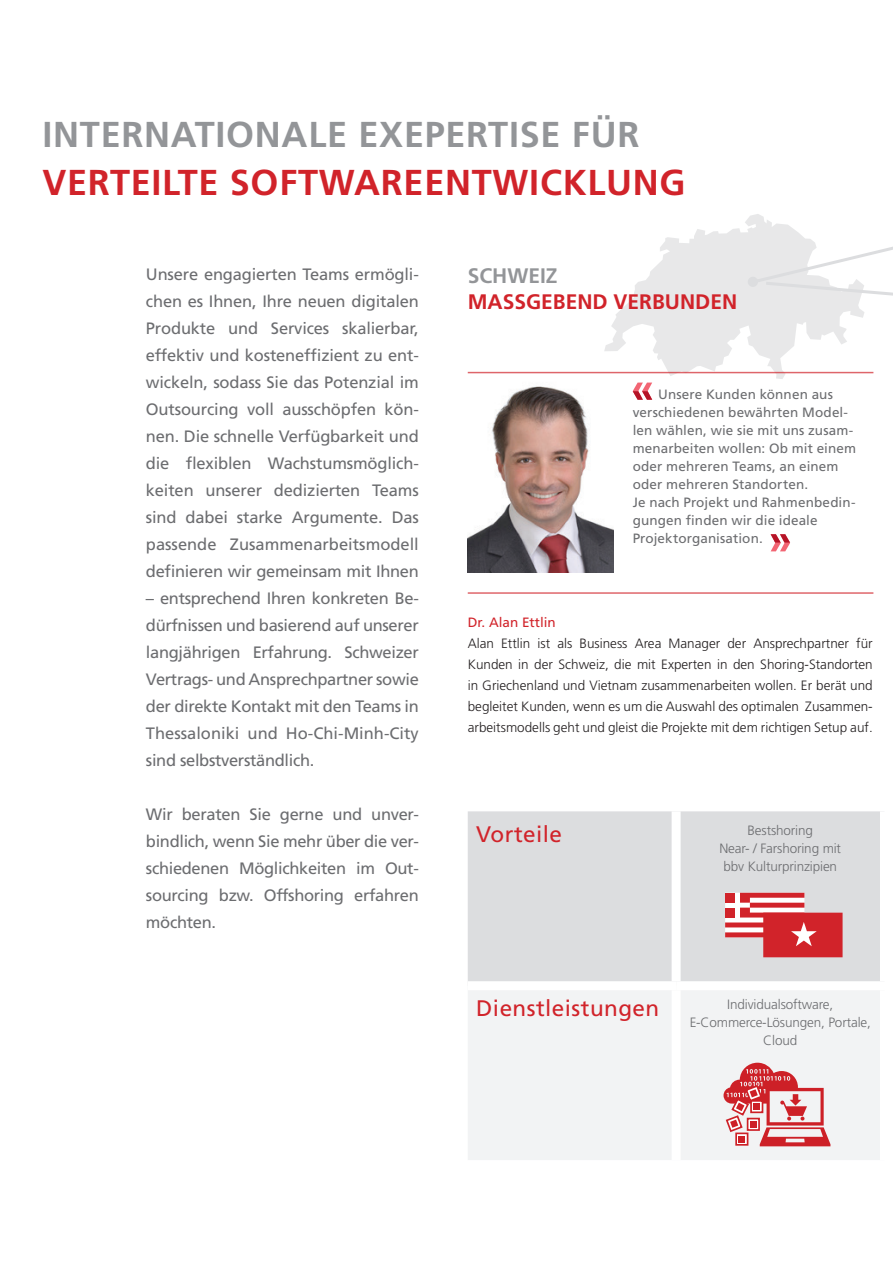
<style>
.page{position:relative;width:893px;height:1263px;background:#fff}
.page>*{position:absolute;margin:0;border:0;box-sizing:border-box;transform-origin:0 0}
.t1{font:700 36px "Frutiger";letter-spacing:.02em;color:#d1232a}
.t2{font:700 36px "Frutiger";letter-spacing:.02em;color:#939598}
.t3{font:22.5px "Frutiger";letter-spacing:.02em;color:#d1232a}
.t4{font:700 21px "Frutiger";color:#d1232a}
.t5{font:700 21px "Frutiger";color:#939598}
.t6{font:16.5px/27px "Frutiger";letter-spacing:-.02em;color:#6c6d70;text-align:justify}
.t7{font:300 13.5px/21px "Frutiger";color:#231f20;text-align:justify}
.t8{font:13.5px/18px "Frutiger";letter-spacing:.01em;color:#6c6d70}
.t9{font:300 13.5px/18px "Frutiger";letter-spacing:-.01em;color:#6c6d70;text-align:center}
.t10{font:13.5px "Frutiger";color:#d1232a}
</style>
<div class="page">
<img style="left:468px;top:386px;width:145px;height:186px">
<hr style="left:468px;top:372px;width:405px;height:1px;background:#d1232a">
<hr style="left:468px;top:592px;width:405px;height:2px;background:#d1232a">
<svg style="left:604px;top:214px;width:289px;height:187px"></svg>
<svg style="left:771px;top:534px;width:19px;height:17px"></svg>
<div style="left:468px;top:811px;width:412px;height:170px;background:#dcdddf"></div>
<div style="left:468px;top:991px;width:412px;height:169px;background:#f2f3f4"></div>
<div style="left:672px;top:811px;width:9px;height:170px;background:#fff"></div>
<div style="left:672px;top:990px;width:9px;height:170px;background:#fff"></div>
<svg style="left:723px;top:1063px;width:107px;height:83px"></svg>
<svg style="left:725px;top:893px;width:118px;height:64px;background:#db6f74"></svg>
<h1 class="t2" style="left:43px;top:114px;width:598px">INTERNATIONALE EXEPERTISE FÜR</h1>
<h1 class="t1" style="left:43px;top:162px;width:645px">VERTEILTE SOFTWAREENTWICKLUNG</h1>
<p class="t6" style="left:146px;top:260px;width:274px">Unsere engagierten Teams ermögli&shy;chen es Ihnen, Ihre neuen digitalen Produkte und Services skalierbar, effektiv und kosteneffizient zu ent&shy;wickeln, sodass Sie das Potenzial im Outsourcing voll ausschöpfen kön&shy;nen. Die schnelle Verfügbarkeit und die flexiblen Wachstumsmöglich&shy;keiten unserer dedizierten Teams sind dabei starke Argumente. Das passende Zusammenarbeitsmodell definieren wir gemeinsam mit Ihnen</p>
<p class="t6" style="left:146px;top:584px;width:274px">– entsprechend Ihren konkreten Be&shy;dürfnissen und basierend auf unserer langjährigen Erfahrung. Schweizer Vertrags- und Ansprechpartner sowie der direkte Kontakt mit den Teams in Thessaloniki und Ho-Chi-Minh-City sind selbstverständlich.</p>
<p class="t6" style="left:146px;top:800px;width:274px">Wir beraten Sie gerne und unver&shy;bindlich, wenn Sie mehr über die ver&shy;schiedenen Möglichkeiten im Out&shy;sourcing bzw. Offshoring erfahren möchten.</p>
<p class="t5" style="left:468px;top:264px;width:90px">SCHWEIZ</p>
<p class="t4" style="left:468px;top:289px;width:271px">MASSGEBEND VERBUNDEN</p>
<p class="t8" style="left:633px;top:385px;width:225px;text-indent:26px">Unsere Kunden können aus verschiedenen bewährten Model&shy;len wählen, wie sie mit uns zusam&shy;menarbeiten wollen: Ob mit einem oder mehreren Teams, an einem oder mehreren Standorten.<br>Je nach Projekt und Rahmenbedin&shy;gungen finden wir die ideale<br>Projektorganisation.</p>
<p class="t10" style="left:468px;top:614px;width:90px">Dr. Alan Ettlin</p>
<p class="t7" style="left:468px;top:633px;width:407px">Alan Ettlin ist als Business Area Manager der Ansprechpartner für Kunden in der Schweiz, die mit Experten in den Shoring-Standorten in Griechenland und Vietnam zusammenarbeiten wollen. Er berät und begleitet Kunden, wenn es um die Auswahl des optimalen Zusammen&shy;arbeitsmodells geht und gleist die Projekte mit dem richtigen Setup auf.</p>
<h2 class="t3" style="left:476px;top:820px;width:87px">Vorteile</h2>
<p class="t9" style="left:719px;top:821px;width:123px">Bestshoring<br>Near- / Farshoring mit bbv Kulturprinzipien</p>
<h2 class="t3" style="left:476px;top:995px;width:185px">Dienstleistungen</h2>
<p class="t9" style="left:690px;top:995px;width:183px">Individualsoftware,<br>E-Commerce-Lösungen, Portale,<br>Cloud</p>
</div>
